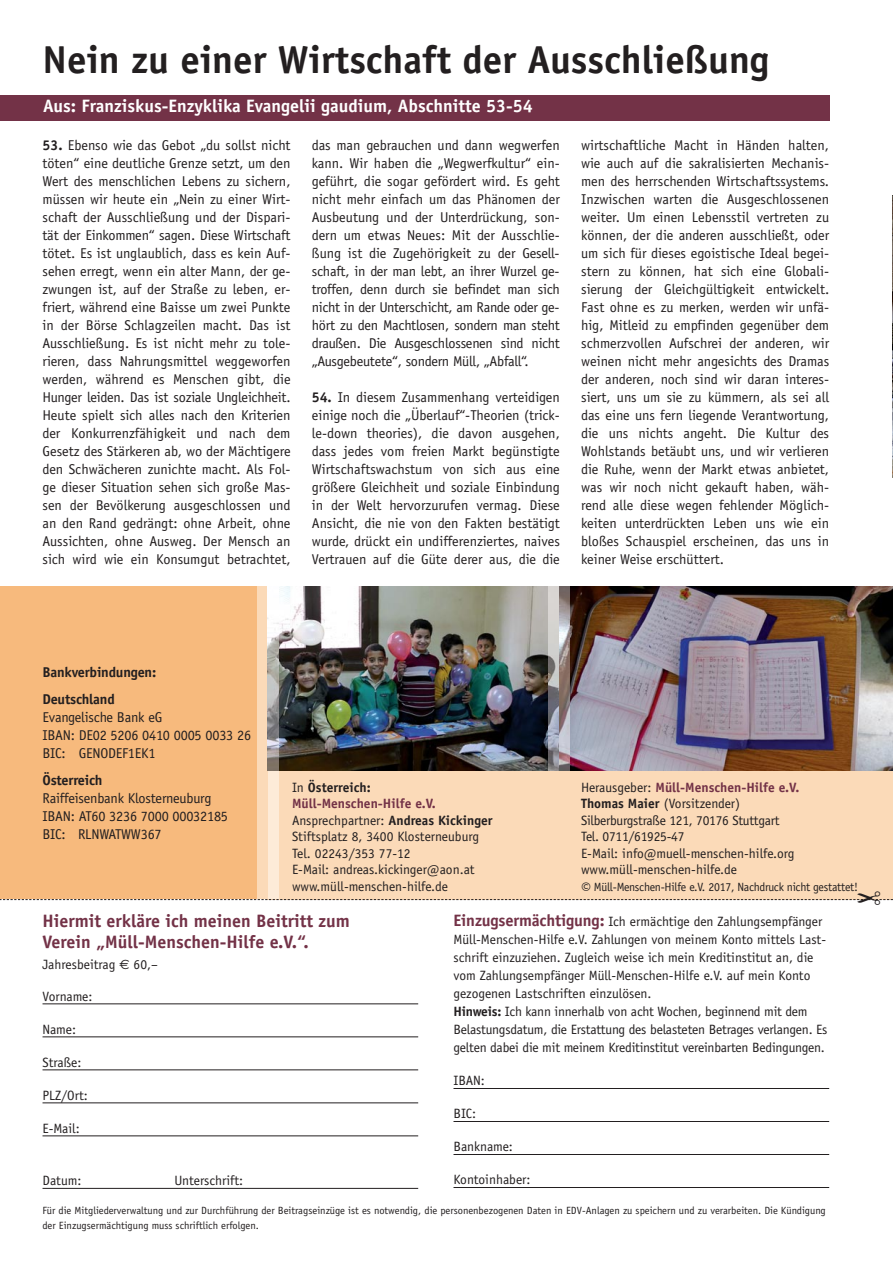
<style>
.page{position:relative;width:893px;height:1263px;background:#fff}
.page>*{position:absolute;margin:0;border:0;box-sizing:border-box;transform-origin:0 0}
.t1{font:700 39px "Officina Sans";color:#231f20}
.t2{font:700 18px/21px "Officina Sans";color:#733247}
.t3{font:700 18px "Officina Sans";color:#fff}
.t4{font:14.25px/18px "Officina Sans";letter-spacing:-.015em;color:#231f20;text-align:justify}
.t5{font:700 14.25px/27px "Officina Sans";letter-spacing:-.015em;color:#231f20}
.t6{font:13.5px/18px "Officina Sans";color:#231f20}
.t7{font:13.5px/16.5px "Officina Sans";letter-spacing:-.02em;color:#231f20}
.t8{font:12px "Officina Sans";letter-spacing:-.02em;color:#231f20}
.t9{font:10.5px/15px "Officina Sans";color:#231f20}
.s1{font-weight:700}
.s2{font-weight:700;color:#733247}
.s3{font-size:18px}
.s4{font-family:"Euro Sans"}
.s5{font-weight:700;font-size:16.5px;color:#733247}
</style>
<div class="page">
<div style="left:268px;top:717px;width:313px;height:182px;background:#fbdab8"></div>
<div style="left:0;top:587px;width:268px;height:312px;background:#f7ba7d"></div>
<div style="left:570px;top:769px;width:323px;height:130px;background:#fbdab8"></div>
<hr style="left:43px;top:1003px;width:375px;height:1px;background:#231f20">
<hr style="left:43px;top:1036px;width:375px;height:1px;background:#231f20">
<hr style="left:43px;top:1069px;width:375px;height:1px;background:#231f20">
<hr style="left:43px;top:1102px;width:375px;height:1px;background:#231f20">
<hr style="left:43px;top:1135px;width:375px;height:1px;background:#231f20">
<hr style="left:43px;top:1188px;width:375px;height:1px;background:#231f20">
<hr style="left:453px;top:1088px;width:376px;height:1px;background:#231f20">
<hr style="left:453px;top:1121px;width:376px;height:1px;background:#231f20">
<hr style="left:453px;top:1154px;width:376px;height:1px;background:#231f20">
<hr style="left:453px;top:1187px;width:376px;height:1px;background:#231f20">
<img style="left:278px;top:587px;width:271px;height:184px">
<img style="left:570px;top:587px;width:323px;height:184px">
<div style="left:268px;top:771px;width:10px;height:128px;background:#fdebd8"></div>
<div style="left:257px;top:587px;width:11px;height:312px;background:#fbdab8"></div>
<img style="left:268px;top:623px;width:10px;height:148px">
<img style="left:549px;top:587px;width:21px;height:184px">
<img style="left:892px;top:203px;width:1px;height:274px">
<hr style="left:892px;top:0;width:1px;height:184px;background:#ffdc74">
<svg style="left:892px;top:177px;width:1px;height:26px"></svg>
<div style="left:0;top:95px;width:829px;height:26px;background:#733247"></div>
<svg style="left:0;top:892px;width:893px;height:9px"></svg>
<h1 class="t1" style="left:43px;top:45px;width:728px">Nein zu einer Wirtschaft der Ausschließung</h1>
<p class="t3" style="left:43px;top:99px;width:491px">Aus: Franziskus-Enzyklika Evangelii gaudium, Abschnitte 53-54</p>
<p class="t4" style="left:43px;top:138px;width:250px"><span class="s1">53.</span> Ebenso wie das Gebot „du sollst nicht töten“ eine deutliche Grenze setzt, um den Wert des menschlichen Lebens zu sichern, müssen wir heute ein „Nein zu einer Wirt - schaft der Ausschließung und der Dispa ri - tät der Einkommen“ sagen. Diese Wirtschaft tötet. Es ist unglaublich, dass es kein Auf - sehen erregt, wenn ein alter Mann, der ge&shy;zwungen ist, auf der Straße zu leben, er&shy;friert, während eine Baisse um zwei Punkte in der Börse Schlagzeilen macht. Das ist Ausschließung. Es ist nicht mehr zu tole&shy;rieren, dass Nahrungsmittel weggeworfen werden, während es Menschen gibt, die Hun ger leiden. Das ist soziale Un gleich heit.<br>Heute spielt sich alles nach den Kriterien der Konkurrenzfähigkeit und nach dem Gesetz des Stärkeren ab, wo der Mächtigere den Schwächeren zunichte macht. Als Fol - ge dieser Situation sehen sich große Mas - sen der Bevölkerung ausgeschlossen und an den Rand gedrängt: ohne Arbeit, ohne Aussichten, ohne Ausweg. Der Mensch an sich wird wie ein Konsumgut betrachtet,</p>
<p class="t4" style="left:312px;top:138px;width:250px">das man gebrauchen und dann wegwerfen kann. Wir haben die „Wegwerfkultur“ ein&shy;geführt, die sogar gefördert wird. Es geht nicht mehr einfach um das Phänomen der Ausbeutung und der Unterdrückung, son&shy;dern um etwas Neues: Mit der Aus schlie - ßung ist die Zugehörigkeit zu der Ge sell - schaft, in der man lebt, an ihrer Wurzel ge&shy;troffen, denn durch sie befindet man sich nicht in der Unterschicht, am Rande oder ge&shy;hört zu den Machtlosen, sondern man steht draußen. Die Ausgeschlossenen sind nicht „Aus gebeutete“, sondern Müll, „Abfall“.</p>
<p class="t4" style="left:581px;top:138px;width:250px">wirtschaftliche Macht in Händen halten, wie auch auf die sakralisierten Mecha nis - men des herrschenden Wirtschafts systems.<br>Inzwischen warten die Ausgeschlossenen weiter. Um einen Lebensstil vertreten zu können, der die anderen ausschließt, oder um sich für dieses egoistische Ideal begei&shy;stern zu können, hat sich eine Globali - sierung der Gleichgültigkeit entwickelt.<br>Fast ohne es zu merken, werden wir unfä&shy;hig, Mitleid zu empfinden gegenüber dem schmerzvollen Aufschrei der anderen, wir weinen nicht mehr angesichts des Dramas der anderen, noch sind wir daran interes&shy;siert, uns um sie zu kümmern, als sei all das eine uns fern liegende Verant wor tung, die uns nichts angeht. Die Kultur des Wohlstands betäubt uns, und wir verlieren die Ruhe, wenn der Markt etwas anbietet, was wir noch nicht gekauft haben, wäh&shy;rend alle diese wegen fehlender Möglich - keiten unterdrückten Leben uns wie ein bloßes Schau spiel erscheinen, das uns in keiner Weise erschüttert.</p>
<p class="t4" style="left:312px;top:390px;width:250px"><span class="s1">54.</span> In diesem Zusammenhang verteidigen einige noch die „Überlauf“-Theorien (trick&shy;le-down theories), die davon ausgehen, dass jedes vom freien Markt begünstigte Wirt schafts wachstum von sich aus eine größere Gleichheit und soziale Einbindung in der Welt hervorzurufen vermag. Diese Ansicht, die nie von den Fakten bestätigt wurde, drückt ein undifferenziertes, naives Ver trauen auf die Güte derer aus, die die</p>
<p class="t5" style="left:43px;top:660px;width:115px">Bankverbindungen:<br>Deutschland</p>
<p class="t4" style="left:43px;top:709px;width:210px;text-align:left">Evangelische Bank eG<br>IBAN: DE02 5206 0410 0005 0033 26<br>BIC: GENODEF1EK1</p>
<p class="t5" style="left:43px;top:768px;width:62px">Österreich</p>
<p class="t4" style="left:43px;top:790px;width:187px;text-align:left">Raiffeisenbank Klosterneuburg<br>IBAN: AT60 3236 7000 00032185<br>BIC: RLNWATWW367</p>
<p class="t6" style="left:292px;top:780px;width:202px;line-height:16.5px">In <span class="s1">Österreich:<br></span><span class="s2">Müll-Menschen-Hilfe e.V.<br></span>Ansprechpartner: <span class="s1">Andreas Kickinger<br></span>Stiftsplatz 8, 3400 Klosterneuburg<br>Tel. 02243/353 77-12<br>E-Mail: andreas.kickinger@aon.at www.müll-menschen-hilfe.de</p>
<p class="t7" style="left:581px;top:780px;width:220px">Herausgeber: <span class="s2">Müll-Menschen-Hilfe e.V.<br></span><span class="s1">Thomas Maier</span> (Vorsitzender)<br>Silberburgstraße 121, 70176 Stuttgart Tel. 0711/61925-47<br>E-Mail: info@muell-menschen-hilfe.org www.müll-menschen-hilfe.de</p>
<p class="t8" style="left:581px;top:882px;width:279px"><span class="s3">©</span> Müll-Menschen-Hilfe e.V. 2017 , Nachdruck nicht gestattet!</p>
<p class="t2" style="left:43px;top:912px;width:309px">Hiermit erkläre ich meinen Beitritt zum<br>Verein „Müll-Menschen-Hilfe e.V.“.</p>
<p class="t6" style="left:43px;top:957px;width:117px">Jahresbeitrag <span class="s4">€</span> 60,–</p>
<p class="t6" style="left:43px;top:988px;width:51px">Vorname:</p>
<p class="t6" style="left:43px;top:1021px;width:35px">Name:</p>
<p class="t6" style="left:43px;top:1054px;width:40px">Straße:</p>
<p class="t6" style="left:43px;top:1087px;width:47px">PLZ/Ort:</p>
<p class="t6" style="left:43px;top:1120px;width:39px">E-Mail:</p>
<p class="t6" style="left:43px;top:1173px;width:40px">Datum:</p>
<p class="t6" style="left:174px;top:1173px;width:70px">Unterschrift:</p>
<p class="t6" style="left:453px;top:914px;width:375px"><span class="s5">Einzugsermächtigung:</span> Ich ermächtige den Zahlungsempfänger Müll-Menschen-Hilfe e.V. Zahlungen von meinem Konto mittels Last&shy;schrift einzuziehen. Zugleich weise ich mein Kreditinstitut an, die vom Zahlungsempfänger Müll-Menschen-Hilfe e.V. auf mein Konto gezogenen Lastschriften einzulösen.<br><span class="s1">Hinweis:</span> Ich kann innerhalb von acht Wochen, beginnend mit dem Belastungsdatum, die Erstattung des belasteten Betrages verlangen. Es gelten dabei die mit meinem Kreditinstitut vereinbarten Bedingungen.</p>
<p class="t6" style="left:453px;top:1073px;width:33px">IBAN:</p>
<p class="t6" style="left:453px;top:1106px;width:24px">BIC:</p>
<p class="t6" style="left:453px;top:1139px;width:61px">Bankname:</p>
<p class="t6" style="left:453px;top:1172px;width:78px">Kontoinhaber:</p>
<p class="t9" style="left:43px;top:1204px;width:785px">Für die Mitgliederverwaltung und zur Durchführung der Beitragseinzüge ist es notwendig, die personenbezogenen Daten in EDV-Anlagen zu speichern und zu verarbeiten. Die Kündigung der Einzugsermächtigung muss schriftlich erfolgen.</p>
</div>
